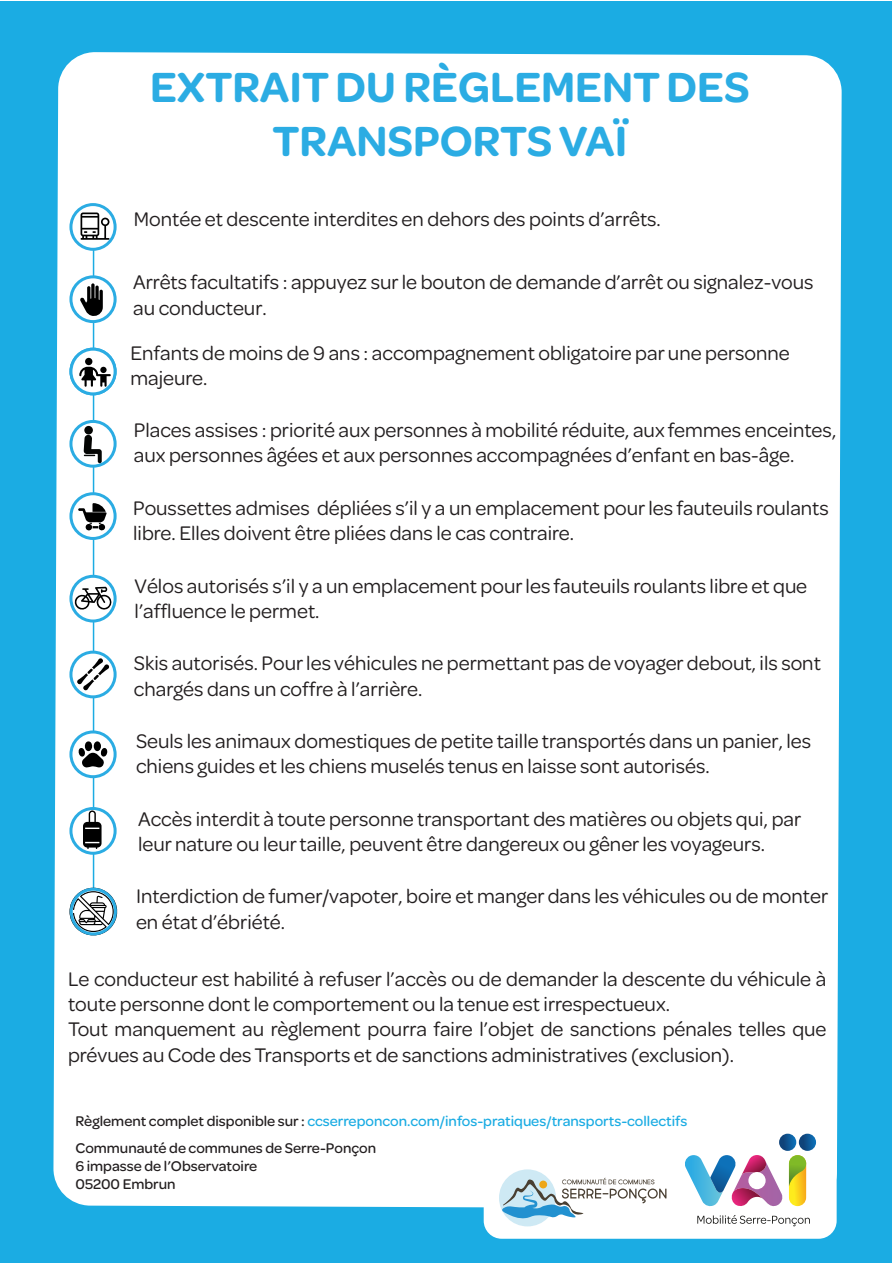
<style>
.page{position:relative;width:893px;height:1263px;background:#fff}
.page>*{position:absolute;margin:0;border:0;box-sizing:border-box;transform-origin:0 0}
.t1{font:600 45px/54px "Omnes";color:#2bace3;text-align:center}
.t2{font:21px/25.2px "Omnes";color:#231f20}
.t3{font:500 15px "Omnes";color:#1bace3}
.t4{font:500 15px "Omnes";color:#231f20}
.s1{color:#231f20}
</style>
<div class="page">
<div style="left:1px;top:1px;width:891px;height:1261px;background:#1bace3"></div>
<div style="left:53px;top:52px;width:789px;height:1157px;background:#fff"></div>
<div style="left:484px;top:1114px;width:353px;height:125px;background:#fff;border-radius:18px"></div>
<div style="left:499px;top:1169px;width:57px;height:57px;background:#cee9f4;border-radius:50%"></div>
<svg style="left:502px;top:1178px;width:164px;height:41px"></svg>
<svg style="left:789px;top:1155px;width:18px;height:51px"></svg>
<svg style="left:779px;top:1134px;width:17px;height:17px"></svg>
<svg style="left:799px;top:1134px;width:17px;height:17px"></svg>
<svg style="left:697px;top:1215px;width:113px;height:11px"></svg>
<svg style="left:685px;top:1155px;width:98px;height:52px"></svg>
<hr style="left:93px;top:208px;width:1px;height:721px;background:#1bace3">
<svg style="left:71px;top:421px;width:44px;height:45px"></svg>
<div style="left:69px;top:420px;width:48px;height:48px;border:3px solid #2bace3;border-radius:50%"></div>
<svg style="left:71px;top:576px;width:44px;height:45px"></svg>
<div style="left:69px;top:575px;width:48px;height:47px;border:3px solid #2bace3;border-radius:50%"></div>
<svg style="left:75px;top:587px;width:37px;height:23px"></svg>
<svg style="left:71px;top:277px;width:44px;height:45px"></svg>
<div style="left:69px;top:275px;width:48px;height:48px;border:3px solid #2bace3;border-radius:50%"></div>
<svg style="left:80px;top:283px;width:23px;height:34px"></svg>
<svg style="left:71px;top:732px;width:44px;height:45px"></svg>
<div style="left:69px;top:730px;width:48px;height:48px;border:3px solid #2bace3;border-radius:50%"></div>
<svg style="left:78px;top:741px;width:29px;height:26px"></svg>
<svg style="left:71px;top:349px;width:44px;height:45px"></svg>
<div style="left:69px;top:348px;width:48px;height:47px;border:3px solid #2bace3;border-radius:50%"></div>
<svg style="left:76px;top:355px;width:35px;height:35px"></svg>
<svg style="left:71px;top:808px;width:44px;height:45px"></svg>
<div style="left:69px;top:807px;width:48px;height:48px;border:3px solid #2bace3;border-radius:50%"></div>
<svg style="left:83px;top:810px;width:19px;height:39px"></svg>
<svg style="left:71px;top:652px;width:44px;height:45px"></svg>
<div style="left:69px;top:651px;width:48px;height:47px;border:3px solid #2bace3;border-radius:50%"></div>
<svg style="left:77px;top:658px;width:32px;height:32px"></svg>
<svg style="left:71px;top:494px;width:44px;height:44px"></svg>
<div style="left:69px;top:492px;width:48px;height:48px;border:3px solid #2bace3;border-radius:50%"></div>
<svg style="left:78px;top:503px;width:29px;height:28px"></svg>
<svg style="left:71px;top:205px;width:44px;height:44px"></svg>
<div style="left:69px;top:203px;width:48px;height:48px;border:3px solid #2bace3;border-radius:50%"></div>
<svg style="left:81px;top:212px;width:28px;height:28px"></svg>
<svg style="left:69px;top:888px;width:48px;height:47px;background:#b5c1c6"></svg>
<div style="left:70px;top:888px;width:47px;height:47px;border:3px solid #2bace3;border-radius:50%"></div>
<div style="left:84px;top:426px;width:9px;height:8px;background:#040503;border-radius:50%"></div>
<svg style="left:84px;top:435px;width:18px;height:28px"></svg>
<p class="t1" style="left:150px;top:58px;width:601px">EXTRAIT DU RÈGLEMENT DES<br>TRANSPORTS VAÏ</p>
<p class="t2" style="left:134px;top:205px;width:528px">Montée et descente interdites en dehors des points d’arrêts.</p>
<p class="t2" style="left:133px;top:269px;width:682px">Arrêts facultatifs : appuyez sur le bouton de demande d’arrêt ou signalez-vous au conducteur.</p>
<p class="t2" style="left:130px;top:339px;width:661px">Enfants de moins de 9 ans : accompagnement obligatoire par une personne majeure.</p>
<p class="t2" style="left:134px;top:416px;width:704px">Places assises : priorité aux personnes à mobilité réduite, aux femmes enceintes, aux personnes âgées et aux personnes accompagnées d’enfant en bas-âge.</p>
<p class="t2" style="left:133px;top:494px;width:697px">Poussettes admises dépliées s’il y a un emplacement pour les fauteuils roulants libre. Elles doivent être pliées dans le cas contraire.</p>
<p class="t2" style="left:135px;top:572px;width:674px">Vélos autorisés s’il y a un emplacement pour les fauteuils roulants libre et que l’affluence le permet.</p>
<p class="t2" style="left:134px;top:649px;width:688px">Skis autorisés. Pour les véhicules ne permettant pas de voyager debout, ils sont chargés dans un coffre à l’arrière.</p>
<p class="t2" style="left:136px;top:727px;width:677px">Seuls les animaux domestiques de petite taille transportés dans un panier, les chiens guides et les chiens muselés tenus en laisse sont autorisés.</p>
<p class="t2" style="left:138px;top:805px;width:665px">Accès interdit à toute personne transportant des matières ou objets qui, par leur nature ou leur taille, peuvent être dangereux ou gêner les voyageurs.</p>
<p class="t2" style="left:136px;top:883px;width:694px">Interdiction de fumer/vapoter, boire et manger dans les véhicules ou de monter en état d’ébriété.</p>
<p class="t2" style="left:68px;top:965px;width:760px">Le conducteur est habilité à refuser l’accès ou de demander la descente du véhicule à toute personne dont le comportement ou la tenue est irrespectueux.</p>
<p class="t2" style="left:68px;top:1015px;width:760px">Tout manquement au règlement pourra faire l’objet de sanctions pénales telles que prévues au Code des Transports et de sanctions administratives (exclusion).</p>
<p class="t3" style="left:75px;top:1111px;width:613px"><span class="s1">Règlement complet disponible sur :</span> ccserreponcon.com/infos-pratiques/transports-collectifs</p>
<p class="t4" style="left:75px;top:1137px;width:302px">Communauté de communes de Serre-Ponçon</p>
<p class="t4" style="left:75px;top:1155px;width:183px">6 impasse de l’Observatoire</p>
<p class="t4" style="left:75px;top:1173px;width:102px">05200 Embrun</p>
</div>
